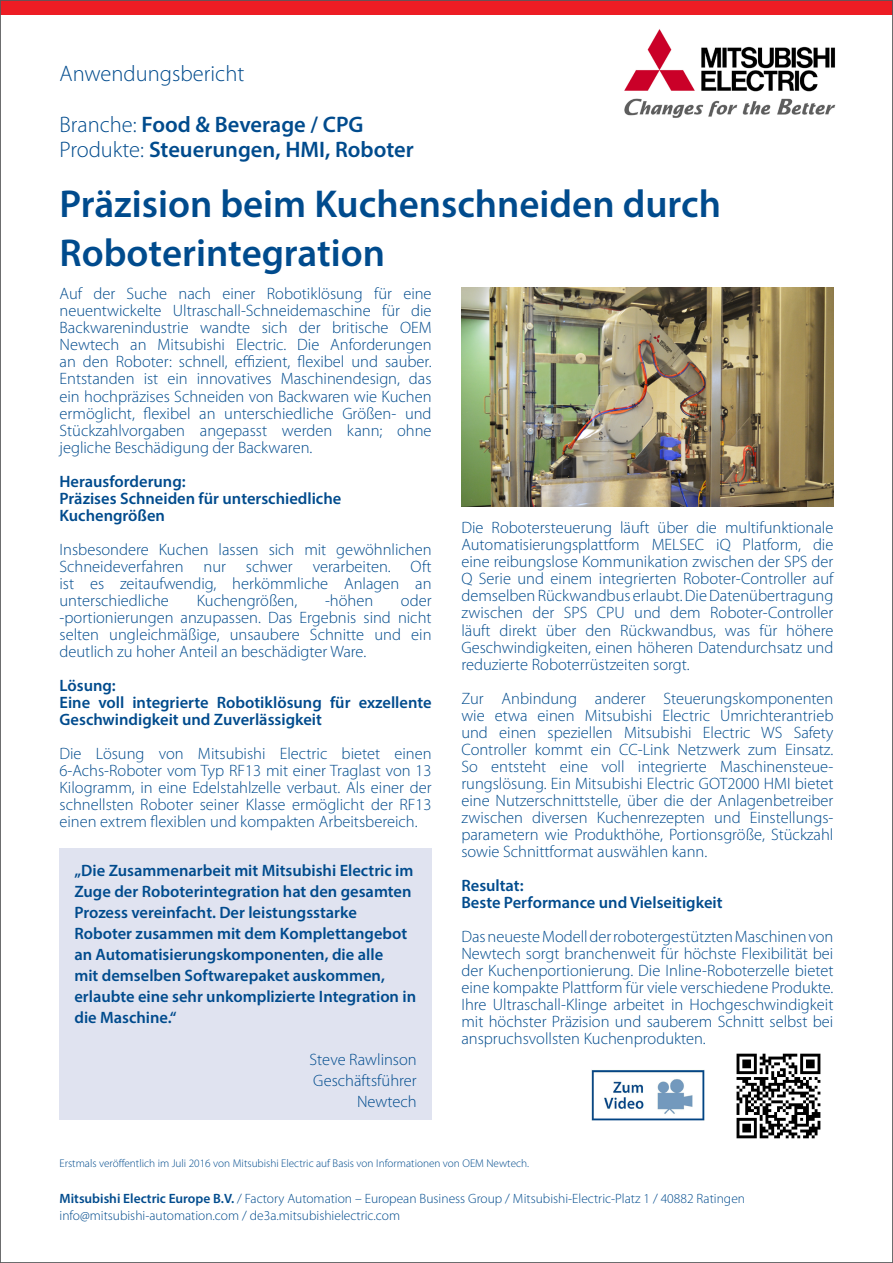
<style>
.page{position:relative;width:893px;height:1263px;background:#fff}
.page>*{position:absolute;margin:0;border:0;box-sizing:border-box;transform-origin:0 0}
.t1{font:600 39px/49.5px "Myriad Pro";color:#004b8d}
.t2{font:600 22.5px/24.8px "Myriad Pro";color:#004b8d}
.t3{font:300 22.5px "Myriad Pro";color:#004b8d}
.t4{font:300 16.5px/17px "Myriad Pro";color:#004b8d;text-align:justify}
.t5{font:600 16.5px/21px "Myriad Pro";color:#004b8d}
.t6{font:300 13.5px/17px "Myriad Pro";color:#004b8d}
.t7{font:300 11.25px "Myriad Pro";color:#004b8d}
.s1{font-weight:300}
.s2{font-weight:600}
</style>
<div class="page">
<img style="left:624px;top:29px;width:212px;height:89px">
<div style="left:60px;top:848px;width:372px;height:272px;background:#e0e3f0"></div>
<img style="left:461px;top:287px;width:372px;height:219px">
<img style="left:736px;top:1053px;width:85px;height:86px">
<img style="left:591px;top:1070px;width:114px;height:50px">
<div style="left:0;top:0;width:893px;height:15px;background:#ed1d24"></div>
<h2 class="t3" style="left:60px;top:60px;width:186px">Anwendungsbericht</h2>
<h2 class="t2" style="left:60px;top:111px;width:356px"><span class="s1">Branche:</span> Food &amp; Beverage / CPG<br><span class="s1">Produkte:</span> Steuerungen, HMI, Roboter</h2>
<h1 class="t1" style="left:60px;top:178px;width:663px">Präzision beim Kuchenschneiden durch<br>Roboterintegration</h1>
<p class="t4" style="left:60px;top:285px;width:374px">Auf der Suche nach einer Robotiklösung für eine neuentwickelte Ultraschall-Schneidemaschine für die Backwarenindustrie wandte sich der britische OEM Newtech an Mitsubishi Electric. Die Anforderungen an den Roboter: schnell, effizient, flexibel und sauber.<br>Entstanden ist ein innovatives Maschinendesign, das ein hochpräzises Schneiden von Backwaren wie Kuchen ermöglicht, flexibel an unterschiedliche Größen- und Stückzahlvorgaben angepasst werden kann; ohne jegliche Beschädigung der Backwaren.</p>
<p class="t5" style="left:60px;top:472px;width:283px;line-height:17px">Herausforderung:<br>Präzises Schneiden für unterschiedliche<br>Kuchengrößen</p>
<p class="t4" style="left:60px;top:540px;width:374px">Insbesondere Kuchen lassen sich mit gewöhnlichen Schneideverfahren nur schwer verarbeiten. Oft ist es zeitaufwendig, herkömmliche Anlagen an unterschiedliche</p>
<p class="t4" style="left:461px;top:519px;width:374px">Die Robotersteuerung läuft über die multifunktionale Automatisierungsplattform MELSEC iQ Platform, die eine reibungslose Kommunikation zwischen der SPS der Q Serie und einem integrierten Roboter-Controller auf demselben Rückwandbus erlaubt. Die Datenübertragung zwischen der SPS CPU und dem Roboter-Controller läuft direkt über den Rückwandbus, was für höhere Geschwindigkeiten, einen höheren Datendurchsatz und reduzierte Roboterrüstzeiten sorgt.</p>
<p class="t4" style="left:461px;top:689px;width:374px">Zur Anbindung anderer Steuerungskomponenten wie etwa einen Mitsubishi Electric Umrichterantrieb und einen speziellen Mitsubishi Electric WS Safety Controller kommt ein CC-Link Netzwerk zum Einsatz.<br>So entsteht eine voll integrierte Maschinensteue&shy;rungslösung. Ein Mitsubishi Electric GOT2000 HMI bietet eine Nutzerschnittstelle, über die der Anlagenbetreiber zwischen diversen Kuchenrezepten und Einstellungs&shy;parametern wie Produkthöhe, Portionsgröße, Stückzahl sowie Schnittformat auswählen kann.</p>
<p class="t5" style="left:461px;top:876px;width:263px;line-height:17px">Resultat:<br>Beste Performance und Vielseitigkeit</p>
<p class="t4" style="left:461px;top:928px;width:374px">Das neueste Modell der robotergestützten Maschinen von Newtech sorgt branchenweit für höchste Flexibilität bei der Kuchenportionierung. Die Inline-Roboterzelle bietet eine kompakte Plattform für viele verschiedene Produkte.<br>Ihre Ultraschall-Klinge arbeitet in Hochgeschwindigkeit mit höchster Präzision und sauberem Schnitt selbst bei anspruchsvollsten Kuchenprodukten.</p>
<p class="t4" style="left:197px;top:591px;width:102px">Kuchengrößen,</p>
<p class="t4" style="left:325px;top:591px;width:50px">-höhen</p>
<p class="t4" style="left:60px;top:591px;width:374px;text-indent:341px">oder -portionierungen anzupassen. Das Ergebnis sind nicht selten ungleichmäßige, unsaubere Schnitte und ein deutlich zu hoher Anteil an beschädigter Ware.</p>
<p class="t5" style="left:60px;top:676px;width:374px;line-height:17px">Lösung:<br>Eine voll integrierte Robotiklösung für exzellente<br>Geschwindigkeit und Zuverlässigkeit</p>
<p class="t4" style="left:60px;top:745px;width:374px">Die Lösung von Mitsubishi Electric bietet einen 6-Achs-Roboter vom Typ RF13 mit einer Traglast von 13<br>Kilogramm, in eine Edelstahlzelle verbaut. Als einer der schnellsten Roboter seiner Klasse ermöglicht der RF13 einen extrem flexiblen und kompakten Arbeitsbereich.</p>
<p class="t5" style="left:74px;top:860px;width:343px">„Die Zusammenarbeit mit Mitsubishi Electric im Zuge der Roboterintegration hat den gesamten Prozess vereinfacht. Der leistungsstarke Roboter zusammen mit dem Komplettangebot an Automatisierungskomponenten, die alle<br>mit demselben Softwarepaket auskommen, erlaubte eine sehr unkomplizierte Integration in die Maschine.“</p>
<p class="t4" style="left:310px;top:1049px;width:109px;line-height:21px;text-align:right">Steve Rawlinson<br>Geschäftsführer<br>Newtech</p>
<p class="t7" style="left:60px;top:1157px;width:471px">Erstmals veröffentlich im Juli 2016 von Mitsubishi Electric auf Basis von Informationen von OEM Newtech.</p>
<p class="t6" style="left:60px;top:1190px;width:687px"><span class="s2">Mitsubishi Electric Europe B.V.</span> / Factory Automation – European Business Group / Mitsubishi-Electric-Platz 1 / 40882 Ratingen info@mitsubishi-automation.com / de3a.mitsubishielectric.com</p>
</div>
